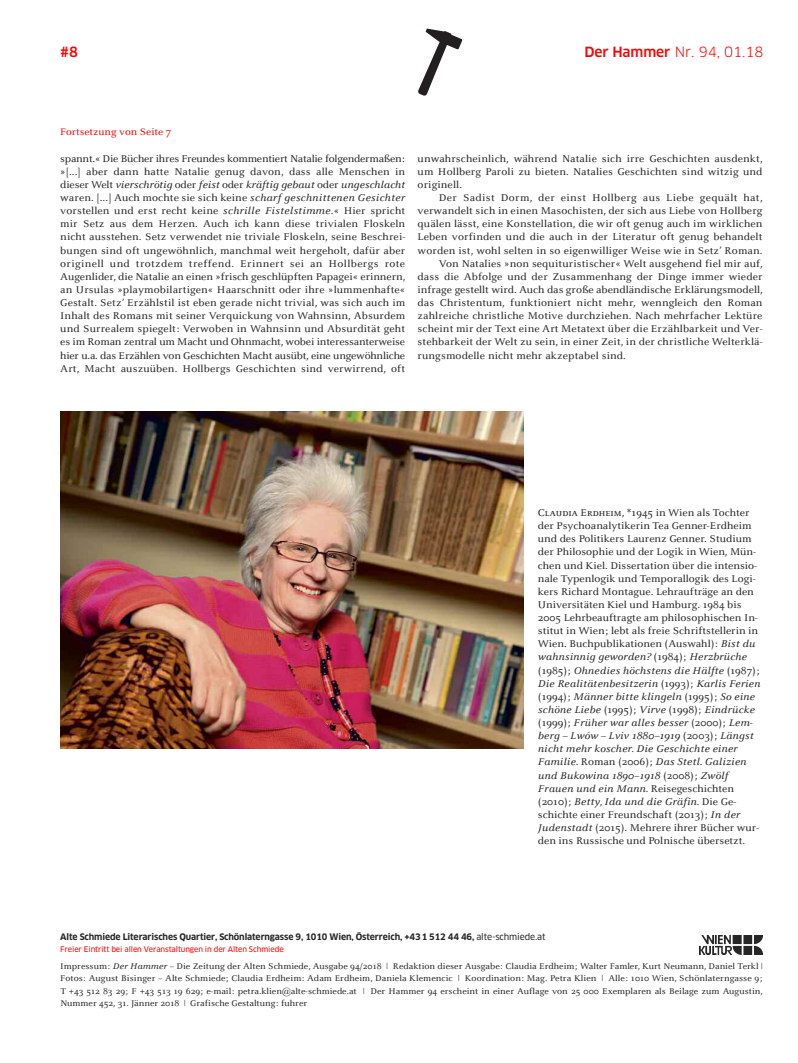
<style>
.page{position:relative;width:798px;height:1063px;background:#fff}
.page>*{position:absolute;margin:0;border:0;box-sizing:border-box;transform-origin:0 0}
.t1{font:13.75px "Clan Pro";color:#f00}
.t2{font:500 13.75px "Clan Pro";color:#f00}
.t3{font:10.25px/13.1px "Celeste Small Text";letter-spacing:.01em;color:#272627;text-align:justify}
.t4{font:10.25px "Celeste Small Text";letter-spacing:.035em;color:#272627}
.t5{font:10px "Celeste Small Text";color:#f00}
.t6{font:8.75px/12.5px "Celeste Small Text";color:#272627;text-align:justify}
.t7{font:700 8.75px "Clan Pro";letter-spacing:-.015em;color:#272627}
.t8{font:7.5px "Clan Pro News";letter-spacing:-.015em;color:#f00}
.s1{font-weight:500}
.s2{font-style:italic}
.s3{font-family:"Celeste Small Text Caps"}
.s4{font-family:"Clan Pro News";font-weight:400}
</style>
<div class="page">
<svg style="left:418px;top:28px;width:45px;height:68px"></svg>
<img style="left:699px;top:935px;width:63px;height:20px">
<img style="left:60px;top:411px;width:463px;height:338px">
<h1 class="t2" style="left:60px;top:47px;width:19px">#8</h1>
<h1 class="t1" style="left:584px;top:47px;width:181px"><span class="s1">Der Hammer</span> Nr. 94, 01.18</h1>
<p class="t5" style="left:60px;top:127px;width:112px">Fortsetzung von Seite 7</p>
<p class="t3" style="left:60px;top:152px;width:346px">spannt.« Die Bücher ihres Freundes kommentiert Natalie folgendermaßen: »[...] aber dann hatte Natalie genug davon, dass alle Menschen in dieser Welt <span class="s2">vierschrötig</span> oder <span class="s2">feist</span> oder <span class="s2">kräftig gebaut</span> oder <span class="s2">ungeschlacht </span>waren. [...] Auch mochte sie sich keine <span class="s2">scharf geschnittenen Gesichter </span>vorstellen und erst recht keine <span class="s2">schrille Fistelstimme</span>.« Hier spricht mir Setz aus dem Herzen. Auch ich kann diese trivialen Floskeln nicht ausstehen. Setz verwendet nie triviale Floskeln, seine Beschrei&shy;bungen sind oft ungewöhnlich, manchmal weit hergeholt, dafür aber originell und trotzdem treffend. Erinnert sei an Hollbergs rote Augenlider, die Natalie an einen »frisch geschlüpften Papagei« erinnern, an Ursulas »playmobilartigen« Haarschnitt oder ihre »lummenhafte« Gestalt. Setz’ Erzählstil ist eben gerade nicht trivial, was sich auch im Inhalt des Romans mit seiner Verquickung von Wahnsinn, Absurdem und Surrealem spiegelt: Verwoben in Wahnsinn und Absurdität geht es im Roman zentral um Macht und Ohnmacht, wobei interessanterweise hier u.a. das Erzählen von Geschichten Macht ausübt, eine ungewöhnliche Art, Macht auszuüben. Hollbergs Geschichten sind verwirrend, oft</p>
<p class="t3" style="left:417px;top:152px;width:346px">unwahrscheinlich, während Natalie sich irre Geschichten ausdenkt, um Hollberg Paroli zu bieten. Natalies Geschichten sind witzig und originell.</p>
<p class="t4" style="left:438px;top:192px;width:325px">Der Sadist Dorm, der einst Hollberg aus Liebe gequält hat,</p>
<p class="t3" style="left:417px;top:205px;width:346px">verwandelt sich in einen Masochisten, der sich aus Liebe von Hollberg</p>
<p class="t3" style="left:417px;top:218px;width:346px">quälen lässt, eine Konstellation, die wir oft genug auch im wirklichen</p>
<p class="t3" style="left:417px;top:231px;width:346px">Leben vorfinden und die auch in der Literatur oft genug behandelt</p>
<p class="t3" style="left:417px;top:244px;width:346px">worden ist, wohl selten in so eigenwilliger Weise wie in Setz’ Roman.</p>
<p class="t3" style="left:438px;top:257px;width:325px">Von Natalies »non sequituristischer« Welt ausgehend fiel mir auf,</p>
<p class="t3" style="left:417px;top:270px;width:346px">dass die Abfolge und der Zusammenhang der Dinge immer wieder</p>
<p class="t3" style="left:417px;top:283px;width:346px">infrage gestellt wird. Auch das große abendländische Erklärungsmodell,</p>
<p class="t3" style="left:417px;top:296px;width:346px">das Christentum, funktioniert nicht mehr, wenngleich den Roman</p>
<p class="t3" style="left:417px;top:310px;width:346px">zahlreiche christliche Motive durchziehen. Nach mehrfacher Lektüre</p>
<p class="t3" style="left:417px;top:323px;width:346px">scheint mir der Text eine Art Metatext über die Erzählbarkeit und Ver-</p>
<p class="t3" style="left:417px;top:336px;width:346px">stehbarkeit der Welt zu sein, in einer Zeit, in der christliche Welterklä-</p>
<p class="t3" style="left:417px;top:349px;width:210px">rungsmodelle nicht mehr akzeptabel sind.</p>
<p class="t3" style="left:537px;top:506px;width:224px;text-align:left"><span class="s3">Claudia Erdheim</span>, *1945 in Wien als Tochter der Psychoanalytikerin Tea Genner-Erdheim und des Politikers Laurenz Genner. Studium der Philosophie und der Logik in Wien, Mün&shy;chen und Kiel. Dissertation über die intensio&shy;nale Typenlogik und Temporallogik des Logi&shy;kers Richard Montague. Lehraufträge an den Universitäten Kiel und Hamburg. 1984 bis 2005 Lehrbeauftragte am philosophischen In&shy;stitut in Wien; lebt als freie Schriftstellerin in Wien. Buchpublikationen (Auswahl): <span class="s2">Bist du wahnsinnig geworden?</span> (1984); <span class="s2">Herzbrüche </span>(1985); <span class="s2">Ohnedies höchstens die Hälfte</span> (1987); <span class="s2">Die Realitätenbesitzerin</span> (1993); <span class="s2">Karlis Ferien </span>(1994); <span class="s2">Männer bitte klingeln</span> (1995); <span class="s2">So eine schöne Liebe</span> (1995); <span class="s2">Virve</span> (1998); <span class="s2">Eindrücke </span>(1999); <span class="s2">Früher war alles besser</span> (2000); <span class="s2">Lem&shy;berg – Lwów – Lviv 1880–1919</span> (2003); <span class="s2">Längst nicht mehr koscher. Die Geschichte einer Familie.</span> Roman (2006); <span class="s2">Das Stetl. Galizien und Bukowina 1890–1918</span> (2008); <span class="s2">Zwölf Frauen und ein Mann.</span> Reisegeschichten (2010); <span class="s2">Betty, Ida und die Gräfin.</span> Die Ge&shy;schichte einer Freundschaft (2013); <span class="s2">In der Judenstadt</span> (2015). Mehrere ihrer Bücher wur&shy;den ins Russische und Polnische übersetzt.</p>
<p class="t7" style="left:60px;top:934px;width:486px">Alte Schmiede Literarisches Quartier, Schönlaterngasse 9, 1010 Wien, Österreich, +431 512 44 46, <span class="s4">alte-schmiede.at</span></p>
<p class="t8" style="left:60px;top:947px;width:225px">Freier Eintritt bei allen Veranstaltungen in der Alten Schmiede</p>
<p class="t6" style="left:60px;top:960px;width:703px">Impressum: <span class="s2">Der Hammer</span> – Die Zeitung der Alten Schmiede, Ausgabe 94/2018 | Redaktion dieser Ausgabe: Claudia Erdheim; Walter Famler, Kurt Neumann, Daniel Terkl | Fotos: August Bisinger – Alte Schmiede; Claudia Erdheim: Adam Erdheim, Daniela Klemencic | Koordination: Mag. Petra Klien | Alle: 1010 Wien, Schönlaterngasse 9; T +43 512 83 29; F +43 513 19 629; e-mail: petra.klien@alte-schmiede.at | Der Hammer 94 erscheint in einer Auflage von 25 000 Exemplaren als Beilage zum Augustin, Nummer 452, 31. Jänner 2018 | Grafische Gestaltung: fuhrer</p>
</div>
